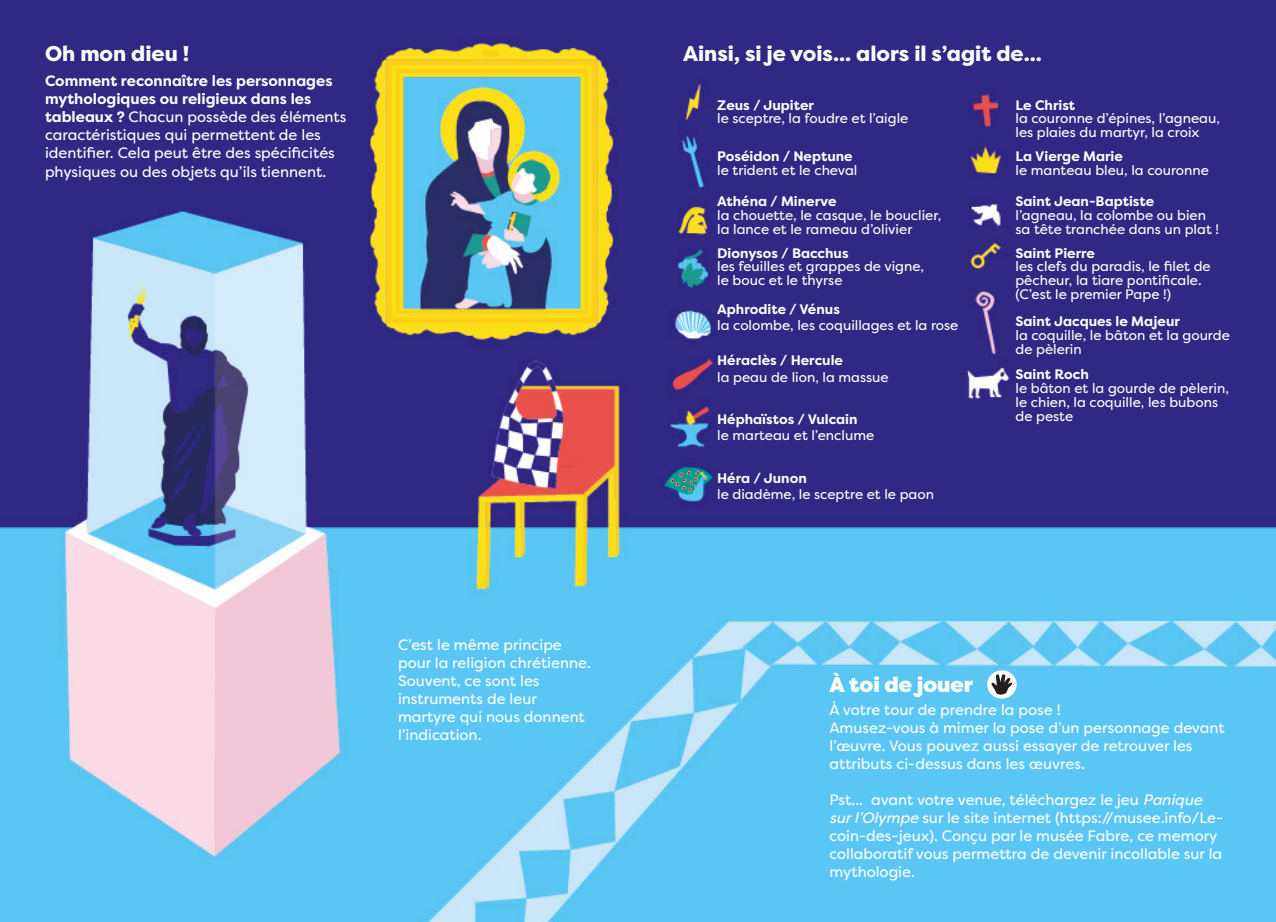
<style>
.page{position:relative;width:1276px;height:922px;background:#fff}
.page>*{position:absolute;margin:0;border:0;box-sizing:border-box;transform-origin:0 0}
.t1{font:800 21.25px "Filson Pro";color:#fff}
.t2{font:900 21.25px "Filson Pro";color:#fff}
.t3{font:15px/18px "Filson Pro";color:#fff}
.t4{font:13.75px/13.8px "Filson Pro";color:#fff}
.t5{font:700 13.75px "Filson Pro";color:#fff}
.s1{font-weight:700}
.s2{font-style:italic}
</style>
<div class="page">
<img style="left:0;top:0;width:1276px;height:921px">
<div style="left:987px;top:670px;width:29px;height:28px;background:#fff;border-radius:50%"></div>
<svg style="left:991px;top:674px;width:21px;height:22px"></svg>
<p class="t1" style="left:45px;top:40px;width:146px">Oh mon dieu !</p>
<p class="t1" style="left:683px;top:40px;width:360px">Ainsi, si je vois... alors il s’agit de...</p>
<p class="t3" style="left:45px;top:72px;width:303px"><span class="s1">Comment reconnaître les personnages mythologiques ou religieux dans les tableaux ?</span> Chacun possède des éléments caractéristiques qui permettent de les identifier. Cela peut être des spécificités physiques ou des objets qu’ils tiennent.</p>
<p class="t3" style="left:398px;top:635px;width:194px">C’est le même principe pour la religion chrétienne.<br>Souvent, ce sont les instruments de leur martyre qui nous donnent l’indication.</p>
<p class="t5" style="left:717px;top:96px;width:98px">Zeus / Jupiter</p>
<p class="t4" style="left:717px;top:111px;width:193px">le sceptre, la foudre et l’aigle</p>
<p class="t5" style="left:717px;top:148px;width:137px">Poséidon / Neptune</p>
<p class="t4" style="left:717px;top:163px;width:142px">le trident et le cheval</p>
<p class="t5" style="left:717px;top:193px;width:121px">Athéna / Minerve</p>
<p class="t4" style="left:717px;top:208px;width:226px">la chouette, le casque, le bouclier,</p>
<p class="t4" style="left:717px;top:222px;width:197px">la lance et le rameau d’olivier</p>
<p class="t5" style="left:717px;top:244px;width:133px">Dionysos / Bacchus</p>
<p class="t4" style="left:717px;top:259px;width:208px">les feuilles et grappes de vigne,</p>
<p class="t4" style="left:717px;top:273px;width:127px">le bouc et le thyrse</p>
<p class="t5" style="left:717px;top:300px;width:124px">Aphrodite / Vénus</p>
<p class="t4" style="left:717px;top:318px;width:243px">la colombe, les coquillages et la rose</p>
<p class="t5" style="left:717px;top:351px;width:127px">Héraclès / Hercule</p>
<p class="t4" style="left:717px;top:369px;width:173px">la peau de lion, la massue</p>
<p class="t5" style="left:717px;top:410px;width:142px">Héphaïstos / Vulcain</p>
<p class="t4" style="left:717px;top:428px;width:159px">le marteau et l’enclume</p>
<p class="t5" style="left:717px;top:469px;width:91px">Héra / Junon</p>
<p class="t4" style="left:717px;top:487px;width:218px">le diadème, le sceptre et le paon</p>
<p class="t5" style="left:1015px;top:96px;width:61px">Le Christ</p>
<p class="t4" style="left:1015px;top:111px;width:206px">la couronne d’épines, l’agneau, les plaies du martyr, la croix</p>
<p class="t5" style="left:1015px;top:148px;width:109px">La Vierge Marie</p>
<p class="t4" style="left:1015px;top:163px;width:195px">le manteau bleu, la couronne</p>
<p class="t5" style="left:1015px;top:193px;width:140px">Saint Jean-Baptiste</p>
<p class="t4" style="left:1015px;top:208px;width:192px">l’agneau, la colombe ou bien</p>
<p class="t4" style="left:1015px;top:222px;width:205px">sa tête tranchée dans un plat !</p>
<p class="t5" style="left:1015px;top:244px;width:81px">Saint Pierre</p>
<p class="t4" style="left:1015px;top:259px;width:197px">les clefs du paradis, le filet de</p>
<p class="t4" style="left:1015px;top:273px;width:188px">pêcheur, la tiare pontificale.</p>
<p class="t4" style="left:1015px;top:287px;width:157px">(C’est le premier Pape !)</p>
<p class="t5" style="left:1015px;top:313px;width:166px">Saint Jacques le Majeur</p>
<p class="t4" style="left:1015px;top:328px;width:216px">la coquille, le bâton et la gourde</p>
<p class="t4" style="left:1015px;top:342px;width:68px">de pèlerin</p>
<p class="t5" style="left:1015px;top:365px;width:75px">Saint Roch</p>
<p class="t4" style="left:1015px;top:381px;width:215px">le bâton et la gourde de pèlerin,</p>
<p class="t4" style="left:1015px;top:395px;width:204px">le chien, la coquille, les bubons</p>
<p class="t4" style="left:1015px;top:408px;width:59px">de peste</p>
<p class="t2" style="left:829px;top:671px;width:145px">À toi de jouer</p>
<p class="t3" style="left:829px;top:700px;width:233px">À votre tour de prendre la pose !</p>
<p class="t3" style="left:829px;top:718px;width:397px">Amusez-vous à mimer la pose d’un personnage devant l’œuvre. Vous pouvez aussi essayer de retrouver les attributs ci-dessus dans les œuvres.</p>
<p class="t3" style="left:829px;top:790px;width:395px">Pst... avant votre venue, téléchargez le jeu <span class="s2">Panique surl’Olympe</span> sur le site internet (https://musee.info/Le&shy;coin-des-jeux). Conçu par le musée Fabre, ce memory collaboratif vous permettra de devenir incollable sur la mythologie.</p>
</div>
